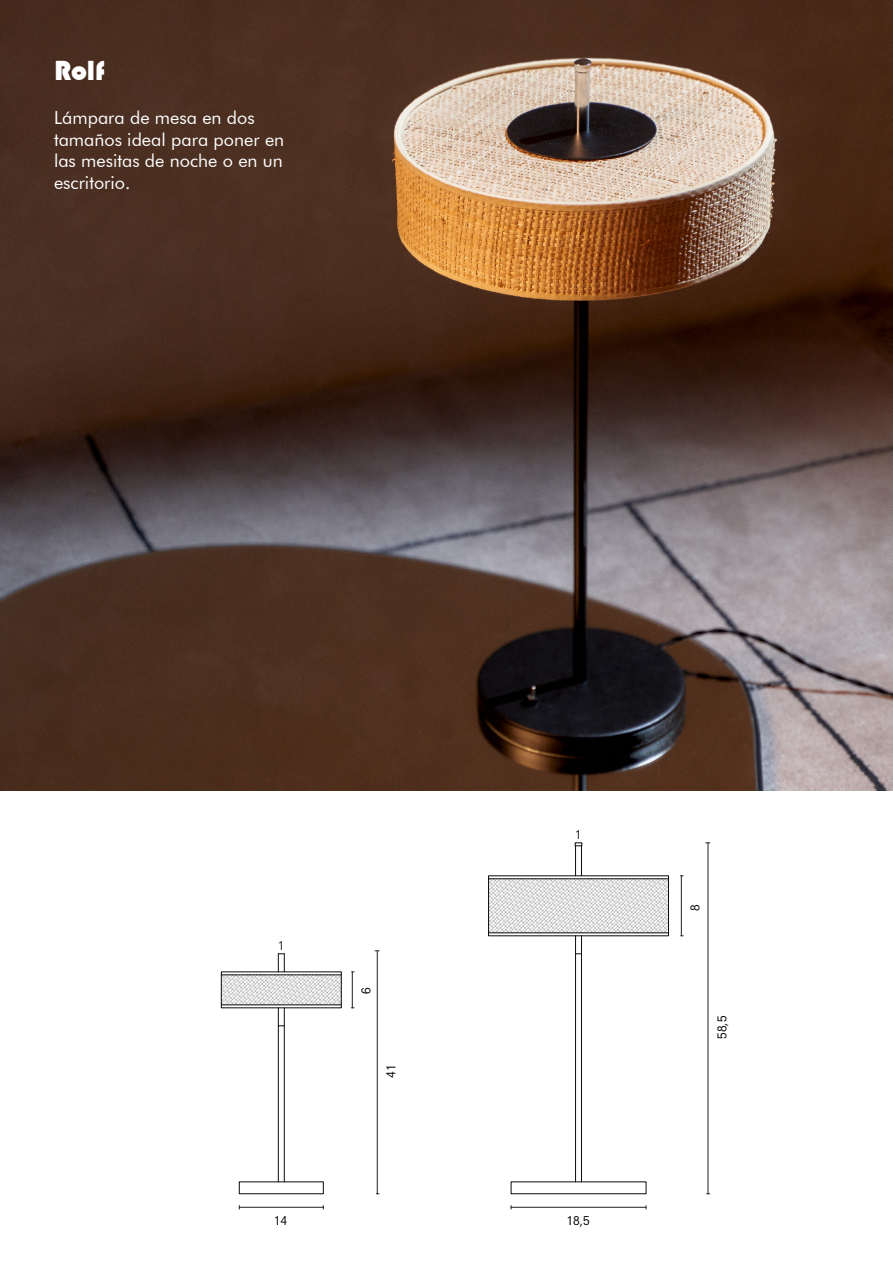
<style>
.page{position:relative;width:893px;height:1263px;background:#fff}
.page>*{position:absolute;margin:0;border:0;box-sizing:border-box;transform-origin:0 0}
.t1{font:28.5px "Bauhaus 93";color:#fff}
.t2{font:18px/21.6px "Futura BT";color:#fff}
.t3{font:12px "Neuzeit SLT Std";color:#000}
.t4{font:12px "Neuzeit SLT Std";color:#231f20}
</style>
<div class="page">
<img style="left:0;top:0;width:893px;height:791px">
<hr style="left:352px;top:972px;width:1px;height:36px;background:#231f20">
<hr style="left:239px;top:1207px;width:84px;height:1px;background:#231f20">
<hr style="left:377px;top:951px;width:1px;height:243px;background:#231f20">
<hr style="left:681px;top:876px;width:1px;height:60px;background:#231f20">
<hr style="left:575px;top:846px;width:1px;height:30px;background:#0c0c0c">
<hr style="left:581px;top:846px;width:1px;height:30px;background:#0c0c0c">
<svg style="left:575px;top:843px;width:7px;height:3px"></svg>
<hr style="left:511px;top:1207px;width:135px;height:1px;background:#231f20">
<svg style="left:488px;top:878px;width:181px;height:304px"></svg>
<hr style="left:581px;top:954px;width:1px;height:228px;background:#0c0c0c">
<hr style="left:708px;top:843px;width:1px;height:351px;background:#231f20">
<svg style="left:221px;top:953px;width:121px;height:229px"></svg>
<p class="t1" style="left:54px;top:54px;width:53px">Rolf</p>
<p class="t2" style="left:54px;top:107px;width:232px">Lámpara de mesa en dos tamaños ideal para poner en las mesitas de noche o en un escritorio.</p>
<p class="t4" style="left:278px;top:938px;width:8px">1</p>
<p class="t3" style="left:274px;top:1214px;width:15px">14</p>
<p class="t3" style="left:359px;top:994px;width:8px;rotate:-90deg">6</p>
<p class="t3" style="left:384px;top:1078px;width:15px;rotate:-90deg">41</p>
<p class="t4" style="left:575px;top:827px;width:8px">1</p>
<p class="t3" style="left:566px;top:1213px;width:25px">18,5</p>
<p class="t3" style="left:688px;top:911px;width:8px;rotate:-90deg">8</p>
<p class="t3" style="left:715px;top:1039px;width:25px;rotate:-90deg">58,5</p>
</div>
